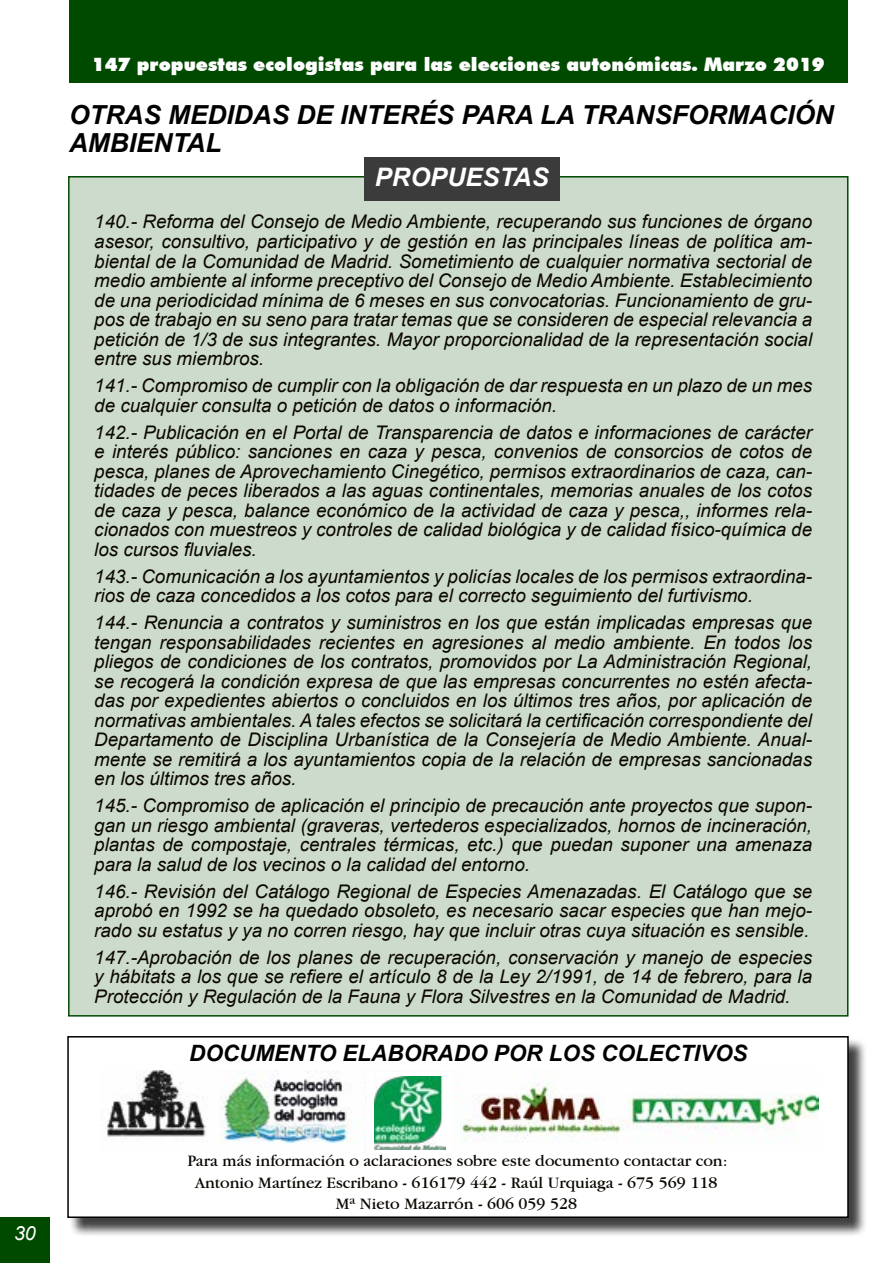
<style>
.page{position:relative;width:893px;height:1263px;background:#fff}
.page>*{position:absolute;margin:0;border:0;box-sizing:border-box;transform-origin:0 0}
.t1{font:italic 700 26.25px/28.5px "Arial";color:#000}
.t2{font:italic 700 25.5px "Arial";color:#fff}
.t3{font:italic 700 22.5px "Arial";color:#000}
.t4{font:italic 19.5px "Arial";color:#fff}
.t5{font:italic 18.75px/19.5px "Arial";color:#0b0700;text-align:justify}
.t6{font:900 18.75px "Futura BT";color:#fff}
.t7{font:16.5px/21.5px "Garamond IT Cby BT";color:#0b0700;text-align:center}
</style>
<div class="page">
<div style="left:69px;top:0;width:779px;height:83px;background:#004a00"></div>
<div style="left:0;top:1218px;width:50px;height:45px;background:#004a00"></div>
<div style="left:69px;top:177px;width:779px;height:839px;background:#ccdbcc"></div>
<div style="left:365px;top:157px;width:195px;height:44px;background:#3b3b3b"></div>
<div style="left:70px;top:1038px;width:798px;height:198px;background:#000;opacity:.75"></div>
<div style="left:68px;top:1037px;width:780px;height:180px;background:#fff"></div>
<div style="left:67px;top:1036px;width:782px;height:182px;border:2px solid #000"></div>
<img style="left:106px;top:1071px;width:712px;height:73px">
<div style="left:368px;top:1072px;width:84px;height:82px;background:#fff"></div>
<img style="left:374px;top:1076px;width:71px;height:73px">
<p class="t6" style="left:92px;top:53px;width:734px">147 propuestas ecologistas para las elecciones autonómicas. Marzo 2019</p>
<h1 class="t1" style="left:69px;top:101px;width:766px">OTRAS MEDIDAS DE INTERÉS PARA LA TRANSFORMACIÓN<br>AMBIENTAL</h1>
<h2 class="t2" style="left:375px;top:160px;width:175px">PROPUESTAS</h2>
<p class="t5" style="left:94px;top:212px;width:719px">140.- Reforma del Consejo de Medio Ambiente, recuperando sus funciones de órgano asesor, consultivo, participativo y de gestión en las principales líneas de política am&shy;biental de la Comunidad de Madrid. Sometimiento de cualquier normativa sectorial de medio ambiente al informe preceptivo del Consejo de Medio Ambiente. Establecimiento de una periodicidad mínima de 6 meses en sus convocatorias. Funcionamiento de gru&shy;pos de trabajo en su seno para tratar temas que se consideren de especial relevancia a petición de 1/3 de sus integrantes. Mayor proporcionalidad de la representación social entre sus miembros.</p>
<p class="t5" style="left:94px;top:376px;width:719px">141.- Compromiso de cumplir con la obligación de dar respuesta en un plazo de un mes de cualquier consulta o petición de datos o información.</p>
<p class="t5" style="left:94px;top:422px;width:719px">142.- Publicación en el Portal de Transparencia de datos e informaciones de carácter e interés público: sanciones en caza y pesca, convenios de consorcios de cotos de pesca, planes de Aprovechamiento Cinegético, permisos extraordinarios de caza, can&shy;tidades de peces liberados a las aguas continentales, memorias anuales de los cotos de caza y pesca, balance económico de la actividad de caza y pesca,, informes rela&shy;cionados con muestreos y controles de calidad biológica y de calidad físico-química de los cursos fluviales.</p>
<p class="t5" style="left:94px;top:566px;width:719px">143.- Comunicación a los ayuntamientos y policías locales de los permisos extraordina&shy;rios de caza concedidos a los cotos para el correcto seguimiento del furtivismo.</p>
<p class="t5" style="left:94px;top:613px;width:719px">144.- Renuncia a contratos y suministros en los que están implicadas empresas que tengan responsabilidades recientes en agresiones al medio ambiente. En todos los pliegos de condiciones de los contratos, promovidos por La Administración Regional, se recogerá la condición expresa de que las empresas concurrentes no estén afecta&shy;das por expedientes abiertos o concluidos en los últimos tres años, por aplicación de normativas ambientales. A tales efectos se solicitará la certificación correspondiente del Departamento de Disciplina Urbanística de la Consejería de Medio Ambiente. Anual&shy;mente se remitirá a los ayuntamientos copia de la relación de empresas sancionadas en los últimos tres años.</p>
<p class="t5" style="left:94px;top:796px;width:719px">145.- Compromiso de aplicación el principio de precaución ante proyectos que supon&shy;gan un riesgo ambiental (graveras, vertederos especializados, hornos de incineración, plantas de compostaje, centrales térmicas, etc.) que puedan suponer una amenaza para la salud de los vecinos o la calidad del entorno.</p>
<p class="t5" style="left:94px;top:881px;width:719px">146.- Revisión del Catálogo Regional de Especies Amenazadas. El Catálogo que se aprobó en 1992 se ha quedado obsoleto, es necesario sacar especies que han mejo&shy;rado su estatus y ya no corren riesgo, hay que incluir otras cuya situación es sensible.</p>
<p class="t5" style="left:94px;top:947px;width:719px">147.-Aprobación de los planes de recuperación, conservación y manejo de especies y hábitats a los que se refiere el artículo 8 de la Ley 2/1991, de 14 de febrero, para la Protección y Regulación de la Fauna y Flora Silvestres en la Comunidad de Madrid.</p>
<p class="t3" style="left:189px;top:1038px;width:560px">DOCUMENTO ELABORADO POR LOS COLECTIVOS</p>
<p class="t4" style="left:14px;top:1221px;width:23px">30</p>
<p class="t7" style="left:187px;top:1150px;width:542px">Para más información o aclaraciones sobre este documento contactar con:<br>Antonio Martínez Escribano - 616179 442 - Raúl Urquiaga - 675 569 118<br>Mª Nieto Mazarrón - 606 059 528</p>
</div>
